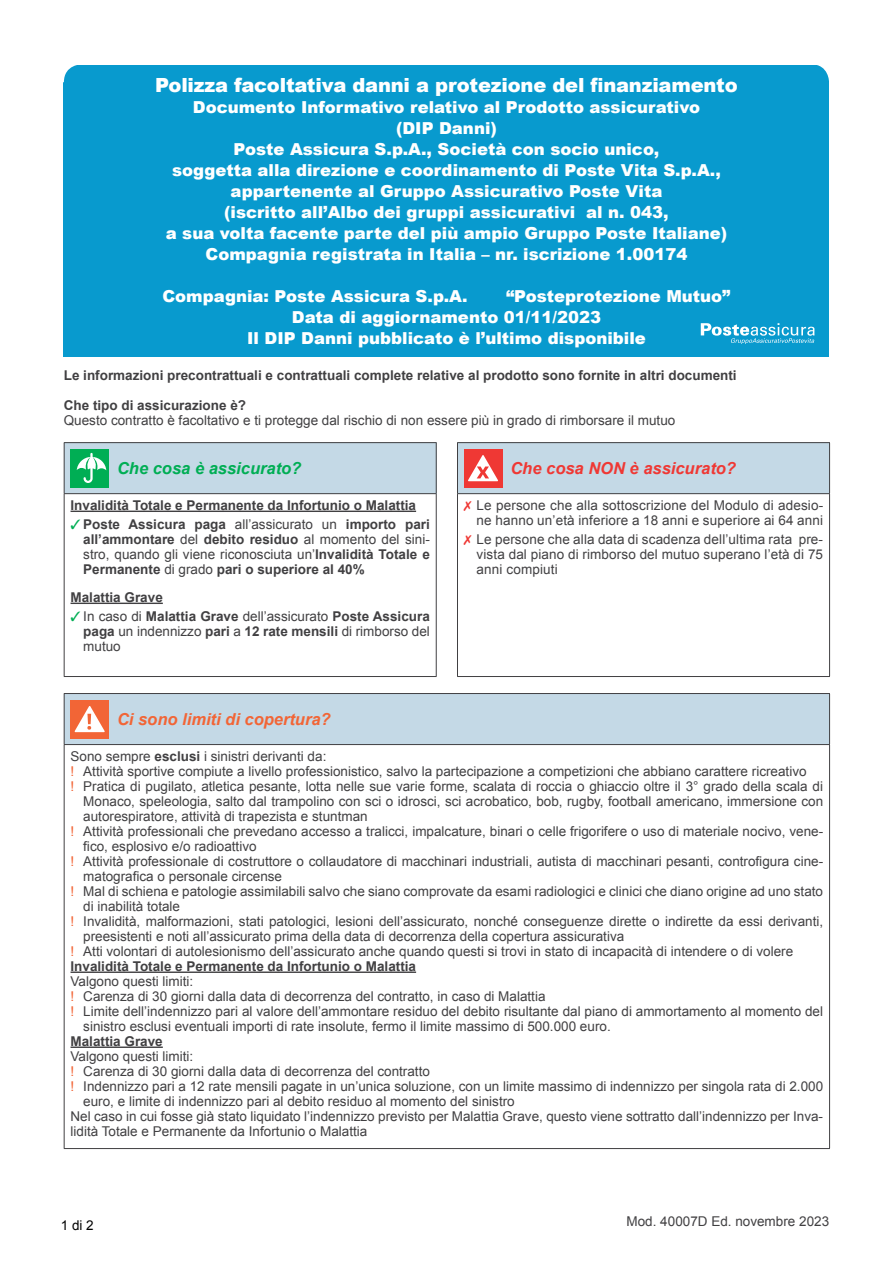
<style>
.page{position:relative;width:893px;height:1263px;background:#fff}
.page>*{position:absolute;margin:0;border:0;box-sizing:border-box;transform-origin:0 0}
.t1{font:900 19.5px "Arial";letter-spacing:-.01em;color:#fff}
.t2{font:900 16.5px/21px "Arial";color:#fff;text-align:center}
.t3{font:italic 700 16.5px "Arial";color:#f26536}
.t4{font:italic 700 16.5px "Arial";color:#ef3834}
.t5{font:italic 700 16.5px "Arial";color:#00ae54}
.t6{font:13.5px/15px "Arial";color:#414042;text-align:justify}
.t7{font:700 13.5px/15px "Arial";color:#414042;text-align:justify}
.t8{font:13.5px "Arial";color:#000}
.s1{color:#00ae54}
.s2{font-weight:400}
.s3{font-weight:700}
.s4{color:#ef3834}
.s5{color:#f26536}
</style>
<div class="page">
<div style="left:64px;top:65px;width:765px;height:291px;background:#089ace"></div>
<div style="left:64px;top:443px;width:372px;height:51px;background:#c4d9e6"></div>
<hr style="left:64px;top:442px;width:373px;height:1px;background:#414042">
<hr style="left:64px;top:443px;width:1px;height:50px;background:#414042">
<hr style="left:436px;top:443px;width:1px;height:50px;background:#414042">
<hr style="left:64px;top:493px;width:373px;height:1px;background:#414042">
<hr style="left:64px;top:494px;width:1px;height:182px;background:#414042">
<hr style="left:436px;top:494px;width:1px;height:182px;background:#414042">
<hr style="left:64px;top:676px;width:373px;height:1px;background:#414042">
<div style="left:71px;top:449px;width:38px;height:38px;background:#00ae54"></div>
<svg style="left:77px;top:453px;width:29px;height:30px"></svg>
<hr style="left:71px;top:511px;width:345px;height:1px;background:#414042">
<hr style="left:71px;top:603px;width:92px;height:1px;background:#414042">
<div style="left:457px;top:443px;width:373px;height:51px;background:#c4d9e6"></div>
<hr style="left:457px;top:442px;width:373px;height:1px;background:#414042">
<hr style="left:457px;top:443px;width:1px;height:50px;background:#414042">
<hr style="left:829px;top:443px;width:1px;height:50px;background:#414042">
<hr style="left:457px;top:493px;width:373px;height:1px;background:#414042">
<hr style="left:457px;top:494px;width:1px;height:182px;background:#414042">
<hr style="left:829px;top:494px;width:1px;height:182px;background:#414042">
<hr style="left:457px;top:676px;width:373px;height:1px;background:#414042">
<div style="left:464px;top:449px;width:38px;height:38px;background:#ef3834"></div>
<svg style="left:468px;top:455px;width:30px;height:26px"></svg>
<div style="left:64px;top:693px;width:766px;height:51px;background:#c4d9e6"></div>
<hr style="left:64px;top:693px;width:766px;height:1px;background:#414042">
<hr style="left:64px;top:694px;width:1px;height:50px;background:#414042">
<hr style="left:829px;top:694px;width:1px;height:50px;background:#414042">
<hr style="left:64px;top:744px;width:766px;height:1px;background:#414042">
<hr style="left:64px;top:745px;width:1px;height:403px;background:#414042">
<hr style="left:829px;top:745px;width:1px;height:403px;background:#414042">
<hr style="left:64px;top:1148px;width:766px;height:1px;background:#414042">
<div style="left:71px;top:700px;width:38px;height:38px;background:#f26536"></div>
<svg style="left:74px;top:706px;width:31px;height:26px"></svg>
<hr style="left:71px;top:971px;width:345px;height:2px;background:#414042">
<hr style="left:71px;top:1046px;width:92px;height:2px;background:#414042">
<svg style="left:701px;top:323px;width:113px;height:21px"></svg>
<h1 class="t1" style="left:155px;top:70px;width:584px">Polizza facoltativa danni a protezione del finanziamento</h1>
<p class="t2" style="left:166px;top:96px;width:563px">Documento Informativo relativo al Prodotto assicurativo<br>(DIP Danni)<br>Poste Assicura S.p.A., Società con socio unico,<br>soggetta alla direzione e coordinamento di Poste Vita S.p.A., appartenente al Gruppo Assicurativo Poste Vita<br>(iscritto all’Albo dei gruppi assicurativi al n. 043,<br>a sua volta facente parte del più ampio Gruppo Poste Italiane)<br>Compagnia registrata in Italia – nr. iscrizione 1.00174</p>
<p class="t2" style="left:162px;top:285px;width:307px">Compagnia: Poste Assicura S.p.A.</p>
<p class="t2" style="left:506px;top:285px;width:226px">“Posteprotezione Mutuo”</p>
<p class="t2" style="left:292px;top:306px;width:311px">Data di aggiornamento 01/11/2023</p>
<p class="t2" style="left:247px;top:327px;width:400px">Il DIP Danni pubblicato è l’ultimo disponibile</p>
<p class="t7" style="left:64px;top:369px;width:674px">Le informazioni precontrattuali e contrattuali complete relative al prodotto sono fornite in altri documenti</p>
<p class="t7" style="left:64px;top:399px;width:184px">Che tipo di assicurazione è?</p>
<p class="t6" style="left:64px;top:413px;width:613px">Questo contratto è facoltativo e ti protegge dal rischio di non essere più in grado di rimborsare il mutuo</p>
<p class="t5" style="left:117px;top:457px;width:186px">Che cosa è assicurato?</p>
<p class="t7" style="left:71px;top:498px;width:347px">Invalidità Totale e Permanente da Infortunio o Malattia</p>
<p class="t7" style="left:83px;top:517px;width:348px;text-indent:-13px"><span class="s1">✓</span> Poste Assicura paga <span class="s2">all’assicurato un</span> importo pari all’ammontare <span class="s2">del</span> debito residuo <span class="s2">al momento del sini&shy;stro, quando gli viene riconosciuta un’</span>Invalidità Totale e Permanente <span class="s2">di grado</span> pari o superiore al 40%</p>
<p class="t7" style="left:71px;top:590px;width:94px">Malattia Grave</p>
<p class="t6" style="left:83px;top:609px;width:348px;text-indent:-13px"><span class="s1">✓</span> In caso di <span class="s3">Malattia Grave</span> dell’assicurato <span class="s3">Poste Assicura paga</span> un indennizzo <span class="s3">pari</span> a <span class="s3">12 rate mensili</span> di rimborso del mutuo</p>
<p class="t4" style="left:510px;top:457px;width:227px">Che cosa NON è assicurato?</p>
<p class="t6" style="left:464px;top:498px;width:361px;text-align:right"><span class="s4">✗</span> Le persone che alla sottoscrizione del Modulo di adesio&shy;ne hanno un’età inferiore a 18 anni e superiore ai 64 anni</p>
<p class="t6" style="left:477px;top:532px;width:348px;text-indent:-13px"><span class="s4">✗</span> Le persone che alla data di scadenza dell’ultima rata pre&shy;vista dal piano di rimborso del mutuo superano l’età di 75 anni compiuti</p>
<p class="t3" style="left:117px;top:708px;width:215px">Ci sono limiti di copertura?</p>
<p class="t6" style="left:71px;top:749px;width:257px">Sono sempre <span class="s3">esclusi</span> i sinistri derivanti da:</p>
<p class="t6" style="left:71px;top:764px;width:738px"><span class="s5">!</span> Attività sportive compiute a livello professionistico, salvo la partecipazione a competizioni che abbiano carattere ricreativo</p>
<p class="t6" style="left:71px;top:779px;width:754px"><span class="s5">!</span> Pratica di pugilato, atletica pesante, lotta nelle sue varie forme, scalata di roccia o ghiaccio oltre il 3° grado della scala di</p>
<p class="t6" style="left:83px;top:794px;width:741px">Monaco, speleologia, salto dal trampolino con sci o idrosci, sci acrobatico, bob, rugby, football americano, immersione con</p>
<p class="t6" style="left:83px;top:809px;width:286px">autorespiratore, attività di trapezista e stuntman</p>
<p class="t6" style="left:71px;top:824px;width:754px"><span class="s5">!</span> Attività professionali che prevedano accesso a tralicci, impalcature, binari o celle frigorifere o uso di materiale nocivo, vene-</p>
<p class="t6" style="left:83px;top:839px;width:175px">fico, esplosivo e/o radioattivo</p>
<p class="t6" style="left:71px;top:854px;width:754px"><span class="s5">!</span> Attività professionale di costruttore o collaudatore di macchinari industriali, autista di macchinari pesanti, controfigura cine-</p>
<p class="t6" style="left:83px;top:869px;width:200px">matografica o personale circense</p>
<p class="t6" style="left:71px;top:884px;width:754px"><span class="s5">!</span> Mal di schiena e patologie assimilabili salvo che siano comprovate da esami radiologici e clinici che diano origine ad uno stato</p>
<p class="t6" style="left:83px;top:899px;width:98px">di inabilità totale</p>
<p class="t6" style="left:71px;top:914px;width:754px"><span class="s5">!</span> Invalidità, malformazioni, stati patologici, lesioni dell’assicurato, nonché conseguenze dirette o indirette da essi derivanti,</p>
<p class="t6" style="left:83px;top:929px;width:542px">preesistenti e noti all’assicurato prima della data di decorrenza della copertura assicurativa</p>
<p class="t6" style="left:71px;top:944px;width:724px"><span class="s5">!</span> Atti volontari di autolesionismo dell’assicurato anche quando questi si trovi in stato di incapacità di intendere o di volere</p>
<p class="t7" style="left:71px;top:959px;width:347px">Invalidità Totale e Permanente da Infortunio o Malattia</p>
<p class="t6" style="left:71px;top:974px;width:124px">Valgono questi limiti:</p>
<p class="t6" style="left:71px;top:989px;width:476px"><span class="s5">!</span> Carenza di 30 giorni dalla data di decorrenza del contratto, in caso di Malattia</p>
<p class="t6" style="left:71px;top:1004px;width:754px"><span class="s5">!</span> Limite dell’indennizzo pari al valore dell’ammontare residuo del debito risultante dal piano di ammortamento al momento del</p>
<p class="t6" style="left:83px;top:1019px;width:529px">sinistro esclusi eventuali importi di rate insolute, fermo il limite massimo di 500.000 euro.</p>
<p class="t7" style="left:71px;top:1034px;width:94px">Malattia Grave</p>
<p class="t6" style="left:71px;top:1049px;width:124px">Valgono questi limiti:</p>
<p class="t6" style="left:71px;top:1064px;width:361px"><span class="s5">!</span> Carenza di 30 giorni dalla data di decorrenza del contratto</p>
<p class="t6" style="left:71px;top:1079px;width:754px"><span class="s5">!</span> Indennizzo pari a 12 rate mensili pagate in un’unica soluzione, con un limite massimo di indennizzo per singola rata di 2.000</p>
<p class="t6" style="left:83px;top:1094px;width:433px">euro, e limite di indennizzo pari al debito residuo al momento del sinistro</p>
<p class="t6" style="left:71px;top:1109px;width:754px">Nel caso in cui fosse già stato liquidato l’indennizzo previsto per Malattia Grave, questo viene sottratto dall’indennizzo per Inva-</p>
<p class="t6" style="left:71px;top:1124px;width:298px">lidità Totale e Permanente da Infortunio o Malattia</p>
<p class="t8" style="left:61px;top:1217px;width:35px">1 di 2</p>
<p class="t6" style="left:627px;top:1214px;width:204px">Mod. 40007D Ed. novembre 2023</p>
</div>
